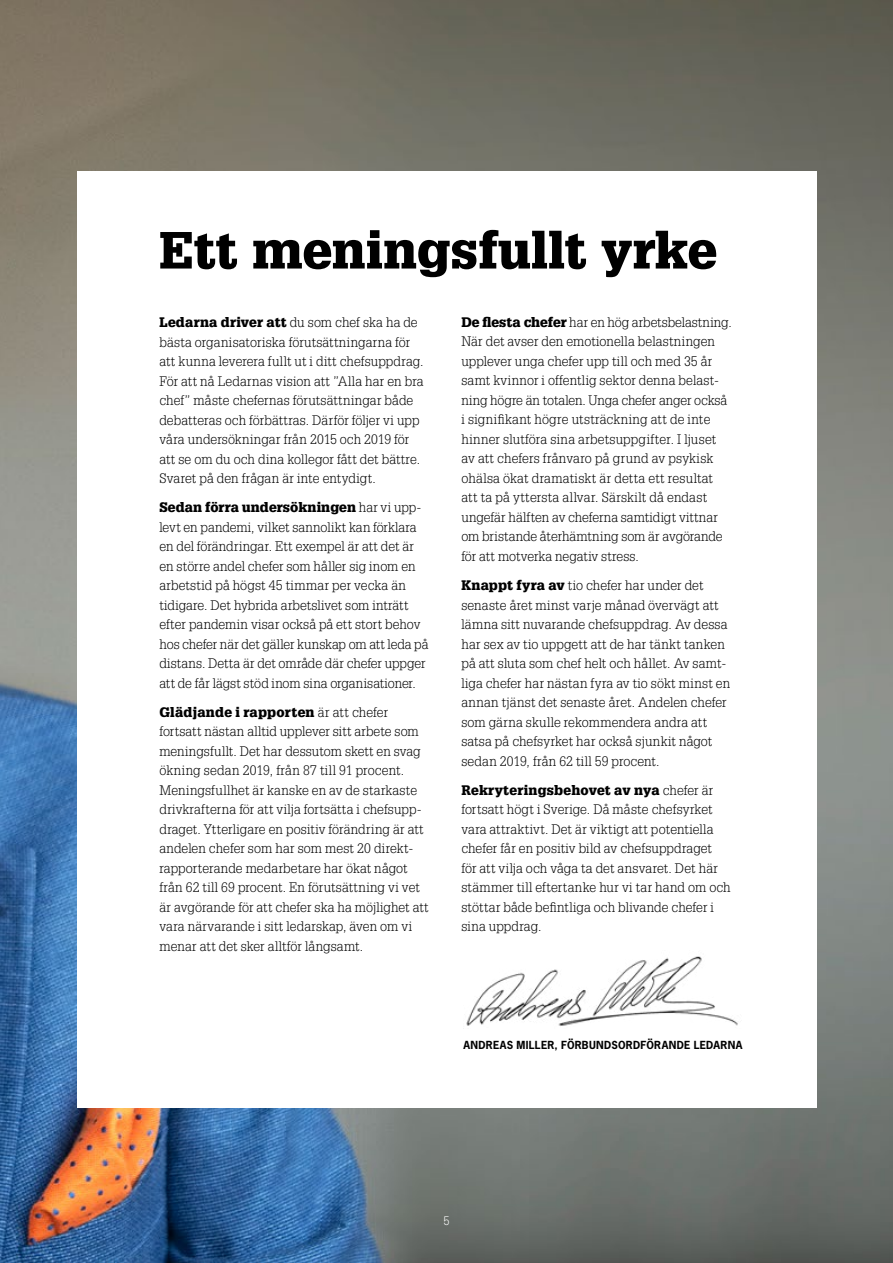
<style>
.page{position:relative;width:893px;height:1263px;background:#fff}
.page>*{position:absolute;margin:0;border:0;box-sizing:border-box;transform-origin:0 0}
.t1{font:900 51px "Glypha LT Std";color:#000}
.t2{font:300 13.5px/19.5px "Glypha LT Std";letter-spacing:.005em;color:#000}
.t3{font:300 12px "Glypha LT Std";color:#fff}
.t4{font:700 10.5px "News Gothic Std";letter-spacing:.025em;color:#000}
.s1{font-weight:900}
</style>
<div class="page">
<img style="left:0;top:0;width:893px;height:1263px">
<div style="left:77px;top:171px;width:739px;height:936px;background:#fff"></div>
<img style="left:466px;top:956px;width:272px;height:70px">
<h1 class="t1" style="left:159px;top:219px;width:558px">Ett meningsfullt yrke</h1>
<p class="t2" style="left:159px;top:313px;width:266px"><span class="s1">Ledarna driver att</span> du som chef ska ha de bästa organisatoriska förutsättningarna för att kunna leverera fullt ut i ditt chefsuppdrag.<br>För att nå Ledarnas vision att ”Alla har en bra chef” måste chefernas förutsättningar både debatteras och förbättras. Därför följer vi upp våra undersökningar från 2015 och 2019 för att se om du och dina kollegor fått det bättre.<br>Svaret på den frågan är inte entydigt.</p>
<p class="t2" style="left:159px;top:498px;width:271px"><span class="s1">Sedan förra undersökningen</span> har vi upp&shy;levt en pandemi, vilket sannolikt kan förklara en del förändringar. Ett exempel är att det är en större andel chefer som håller sig inom en arbetstid på högst 45 timmar per vecka än tidigare. Det hybrida arbetslivet som inträtt efter pandemin visar också på ett stort behov hos chefer när det gäller kunskap om att leda på distans. Detta är det område där chefer uppger att de får lägst stöd inom sina organisationer.</p>
<p class="t2" style="left:159px;top:703px;width:271px"><span class="s1">Glädjande i rapporten</span> är att chefer fortsatt nästan alltid upplever sitt arbete som meningsfullt. Det har dessutom skett en svag ökning sedan 2019, från 87 till 91 procent.<br>Meningsfullhet är kanske en av de starkaste drivkrafterna för att vilja fortsätta i chefsupp&shy;draget. Ytterligare en positiv förändring är att andelen chefer som har som mest 20 direkt&shy;rapporterande medarbetare har ökat något från 62 till 69 procent. En förutsättning vi vet är avgörande för att chefer ska ha möjlighet att vara närvarande i sitt ledarskap, även om vi menar att det sker alltför långsamt.</p>
<p class="t2" style="left:461px;top:313px;width:272px"><span class="s1">De flesta chefer</span> har en hög arbetsbelastning.<br>När det avser den emotionella belastningen upplever unga chefer upp till och med 35 år samt kvinnor i offentlig sektor denna belast&shy;ning högre än totalen. Unga chefer anger också i signifikant högre utsträckning att de inte hinner slutföra sina arbetsuppgifter. I ljuset av att chefers frånvaro på grund av psykisk ohälsa ökat dramatiskt är detta ett resultat att ta på yttersta allvar. Särskilt då endast ungefär hälften av cheferna samtidigt vittnar om bristande återhämtning som är avgörande för att motverka negativ stress.</p>
<p class="t2" style="left:461px;top:576px;width:270px"><span class="s1">Knappt fyra av</span> tio chefer har under det senaste året minst varje månad övervägt att lämna sitt nuvarande chefsuppdrag. Av dessa har sex av tio uppgett att de har tänkt tanken på att sluta som chef helt och hållet. Av samt&shy;liga chefer har nästan fyra av tio sökt minst en annan tjänst det senaste året. Andelen chefer som gärna skulle rekommendera andra att satsa på chefsyrket har också sjunkit något sedan 2019, från 62 till 59 procent.</p>
<p class="t2" style="left:461px;top:780px;width:271px"><span class="s1">Rekryteringsbehovet av nya</span> chefer är fortsatt högt i Sverige. Då måste chefsyrket vara attraktivt. Det är viktigt att potentiella chefer får en positiv bild av chefsuppdraget<br>för att vilja och våga ta det ansvaret. Det här stämmer till eftertanke hur vi tar hand om och stöttar både befintliga och blivande chefer i sina uppdrag.</p>
<p class="t4" style="left:463px;top:1038px;width:280px">ANDREAS MILLER, FÖRBUNDSORDFÖRANDE LEDARNA</p>
<p class="t3" style="left:443px;top:1214px;width:7px">5</p>
</div>
